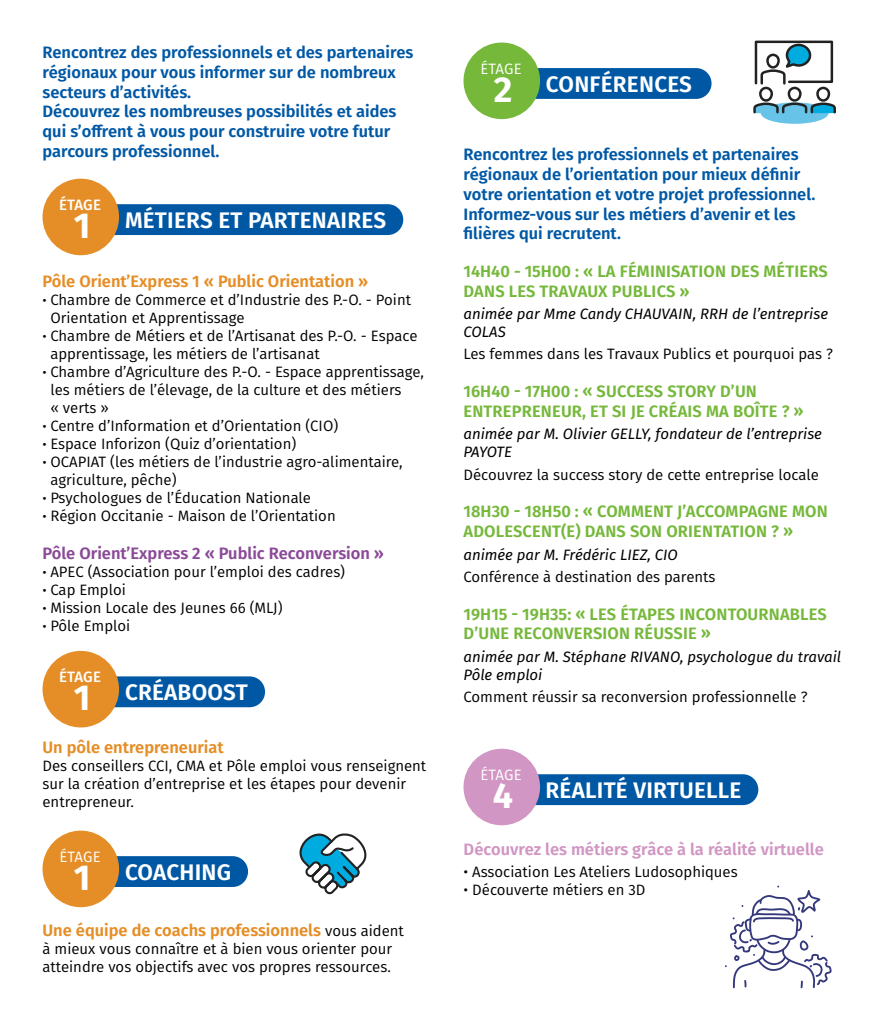
<style>
.page{position:relative;width:893px;height:1021px;background:#fff}
.page>*{position:absolute;margin:0;border:0;box-sizing:border-box;transform-origin:0 0}
.t1{font:700 36px "Fira Sans";color:#fff}
.t2{font:600 22.5px "Fira Sans";letter-spacing:.01em;color:#fff}
.t3{font:600 16.5px/19.8px "Fira Sans";color:#0058a5}
.t4{font:600 16.5px/19.8px "Fira Sans";letter-spacing:.01em;color:#75b83a}
.t5{font:600 16.5px "Fira Sans";color:#e58e27}
.t6{font:600 16.5px "Fira Sans";color:#d196c3}
.t7{font:600 16.5px "Fira Sans";color:#8b4a97}
.t8{font:15px/18px "Fira Sans";color:#000}
.t9{font:italic 15px/18px "Fira Sans";color:#000}
.t10{font:15px "Fira Sans";letter-spacing:.005em;color:#fff}
.t11{font:500 15px "Fira Sans";letter-spacing:.005em;color:#fff}
.s1{font-size:13.5px}
.s2{font-weight:400;font-size:15px;color:#000}
</style>
<div class="page">
<div style="left:86px;top:204px;width:317px;height:31px;background:#0058a5;border-radius:15px"></div>
<div style="left:43px;top:179px;width:76px;height:76px;background:#e58e27;border-radius:50%"></div>
<div style="left:86px;top:676px;width:179px;height:31px;background:#0058a5;border-radius:15px"></div>
<div style="left:43px;top:651px;width:76px;height:76px;background:#e58e27;border-radius:50%"></div>
<div style="left:86px;top:856px;width:162px;height:31px;background:#0058a5;border-radius:15px"></div>
<div style="left:43px;top:830px;width:76px;height:77px;background:#e58e27;border-radius:50%"></div>
<div style="left:507px;top:68px;width:204px;height:31px;background:#0058a5;border-radius:15px"></div>
<div style="left:463px;top:43px;width:77px;height:76px;background:#75b83a;border-radius:50%"></div>
<div style="left:507px;top:774px;width:251px;height:31px;background:#0058a5;border-radius:15px"></div>
<div style="left:463px;top:748px;width:77px;height:77px;background:#d196c3;border-radius:50%"></div>
<svg style="left:753px;top:40px;width:83px;height:84px"></svg>
<svg style="left:299px;top:833px;width:68px;height:62px"></svg>
<svg style="left:725px;top:885px;width:107px;height:103px"></svg>
<p class="t3" style="left:43px;top:41px;width:372px">Rencontrez des professionnels et des partenaires régionaux pour vous informer sur de nombreux secteurs d’activités.<br>Découvrez les nombreuses possibilités et aides qui s’offrent à vous pour construire votre futur parcours professionnel.</p>
<p class="t11" style="left:59px;top:192px;width:43px">ÉTAGE</p>
<h1 class="t1" style="left:74px;top:195px;width:18px">1</h1>
<h2 class="t2" style="left:125px;top:202px;width:263px">MÉTIERS ET PARTENAIRES</h2>
<p class="t5" style="left:43px;top:267px;width:327px">Pôle Orient’Express 1 « Public Orientation »</p>
<p class="t8" style="left:50px;top:290px;width:362px;text-indent:-8px"><span class="s1">•</span> Chambre de Commerce et d’Industrie des P.-O. - Point<br>Orientation et Apprentissage</p>
<p class="t8" style="left:50px;top:326px;width:369px;text-indent:-8px"><span class="s1">•</span> Chambre de Métiers et de l’Artisanat des P.-O. - Espace apprentissage, les métiers de l’artisanat</p>
<p class="t8" style="left:50px;top:362px;width:375px;text-indent:-8px"><span class="s1">•</span> Chambre d’Agriculture des P.-O. - Espace apprentissage, les métiers de l’élevage, de la culture et des métiers<br>« verts »</p>
<p class="t8" style="left:43px;top:416px;width:297px"><span class="s1">•</span> Centre d’Information et d’Orientation (CIO)</p>
<p class="t8" style="left:43px;top:434px;width:255px"><span class="s1">•</span> Espace Inforizon (Quiz d’orientation)</p>
<p class="t8" style="left:50px;top:452px;width:354px;text-indent:-8px"><span class="s1">•</span> OCAPIAT (les métiers de l’industrie agro-alimentaire, agriculture, pêche)</p>
<p class="t8" style="left:43px;top:488px;width:270px"><span class="s1">•</span> Psychologues de l’Éducation Nationale</p>
<p class="t8" style="left:43px;top:506px;width:295px"><span class="s1">•</span> Région Occitanie - Maison de l’Orientation</p>
<p class="t7" style="left:43px;top:539px;width:343px">Pôle Orient’Express 2 « Public Reconversion »</p>
<p class="t8" style="left:43px;top:562px;width:304px"><span class="s1">•</span> APEC (Association pour l’emploi des cadres)</p>
<p class="t8" style="left:43px;top:580px;width:85px"><span class="s1">•</span> Cap Emploi</p>
<p class="t8" style="left:43px;top:598px;width:242px"><span class="s1">•</span> Mission Locale des Jeunes 66 (MLJ)</p>
<p class="t8" style="left:43px;top:616px;width:89px"><span class="s1">•</span> Pôle Emploi</p>
<p class="t11" style="left:59px;top:664px;width:43px">ÉTAGE</p>
<h1 class="t1" style="left:74px;top:667px;width:18px">1</h1>
<h2 class="t2" style="left:125px;top:674px;width:124px">CRÉABOOST</h2>
<p class="t5" style="left:43px;top:733px;width:183px">Un pôle entrepreneuriat</p>
<p class="t8" style="left:43px;top:756px;width:385px">Des conseillers CCI, CMA et Pôle emploi vous renseignent sur la création d’entreprise et les étapes pour devenir entrepreneur.</p>
<p class="t10" style="left:59px;top:845px;width:43px">ÉTAGE</p>
<h1 class="t1" style="left:74px;top:847px;width:18px">1</h1>
<h2 class="t2" style="left:125px;top:853px;width:108px">COACHING</h2>
<p class="t5" style="left:43px;top:916px;width:363px">Une équipe de coachs professionnels <span class="s2">vous aident</span></p>
<p class="t8" style="left:43px;top:939px;width:351px">à mieux vous connaître et à bien vous orienter pour atteindre vos objectifs avec vos propres ressources.</p>
<p class="t10" style="left:480px;top:57px;width:43px">ÉTAGE</p>
<h1 class="t1" style="left:494px;top:59px;width:20px">2</h1>
<h2 class="t2" style="left:546px;top:66px;width:148px">CONFÉRENCES</h2>
<p class="t3" style="left:463px;top:143px;width:353px">Rencontrez les professionnels et partenaires régionaux de l’orientation pour mieux définir votre orientation et votre projet professionnel.<br>Informez-vous sur les métiers d’avenir et les filières qui recrutent.</p>
<p class="t4" style="left:463px;top:260px;width:366px">14H40 - 15H00 : « LA FÉMINISATION DES MÉTIERS<br>DANS LES TRAVAUX PUBLICS »</p>
<p class="t9" style="left:463px;top:304px;width:366px">animée par Mme Candy CHAUVAIN, RRH de l’entreprise<br>COLAS</p>
<p class="t8" style="left:463px;top:345px;width:371px">Les femmes dans les Travaux Publics et pourquoi pas ?</p>
<p class="t4" style="left:463px;top:380px;width:342px">16H40 - 17H00 : « SUCCESS STORY D’UN<br>ENTREPRENEUR, ET SI JE CRÉAIS MA BOÎTE ? »</p>
<p class="t9" style="left:463px;top:425px;width:360px">animée par M. Olivier GELLY, fondateur de l’entreprise<br>PAYOTE</p>
<p class="t8" style="left:463px;top:465px;width:357px">Découvrez la success story de cette entreprise locale</p>
<p class="t4" style="left:463px;top:501px;width:366px">18H30 - 18H50 : « COMMENT J’ACCOMPAGNE MON<br>ADOLESCENT(E) DANS SON ORIENTATION ? »</p>
<p class="t9" style="left:463px;top:545px;width:216px">animée par M. Frédéric LIEZ, CIO</p>
<p class="t8" style="left:463px;top:567px;width:254px">Conférence à destination des parents</p>
<p class="t4" style="left:463px;top:603px;width:365px">19H15 - 19H35: « LES ÉTAPES INCONTOURNABLES<br>D’UNE RECONVERSION RÉUSSIE »</p>
<p class="t9" style="left:463px;top:647px;width:379px">animée par M. Stéphane RIVANO, psychologue du travail<br>Pôle emploi</p>
<p class="t8" style="left:463px;top:687px;width:346px">Comment réussir sa reconversion professionnelle ?</p>
<p class="t10" style="left:480px;top:763px;width:43px">ÉTAGE</p>
<h1 class="t1" style="left:493px;top:765px;width:22px">4</h1>
<h2 class="t2" style="left:546px;top:772px;width:197px">RÉALITÉ VIRTUELLE</h2>
<p class="t6" style="left:464px;top:835px;width:362px">Découvrez les métiers grâce à la réalité virtuelle</p>
<p class="t8" style="left:463px;top:862px;width:276px">• Association Les Ateliers Ludosophiques</p>
<p class="t8" style="left:463px;top:880px;width:183px">• Découverte métiers en 3D</p>
</div>
